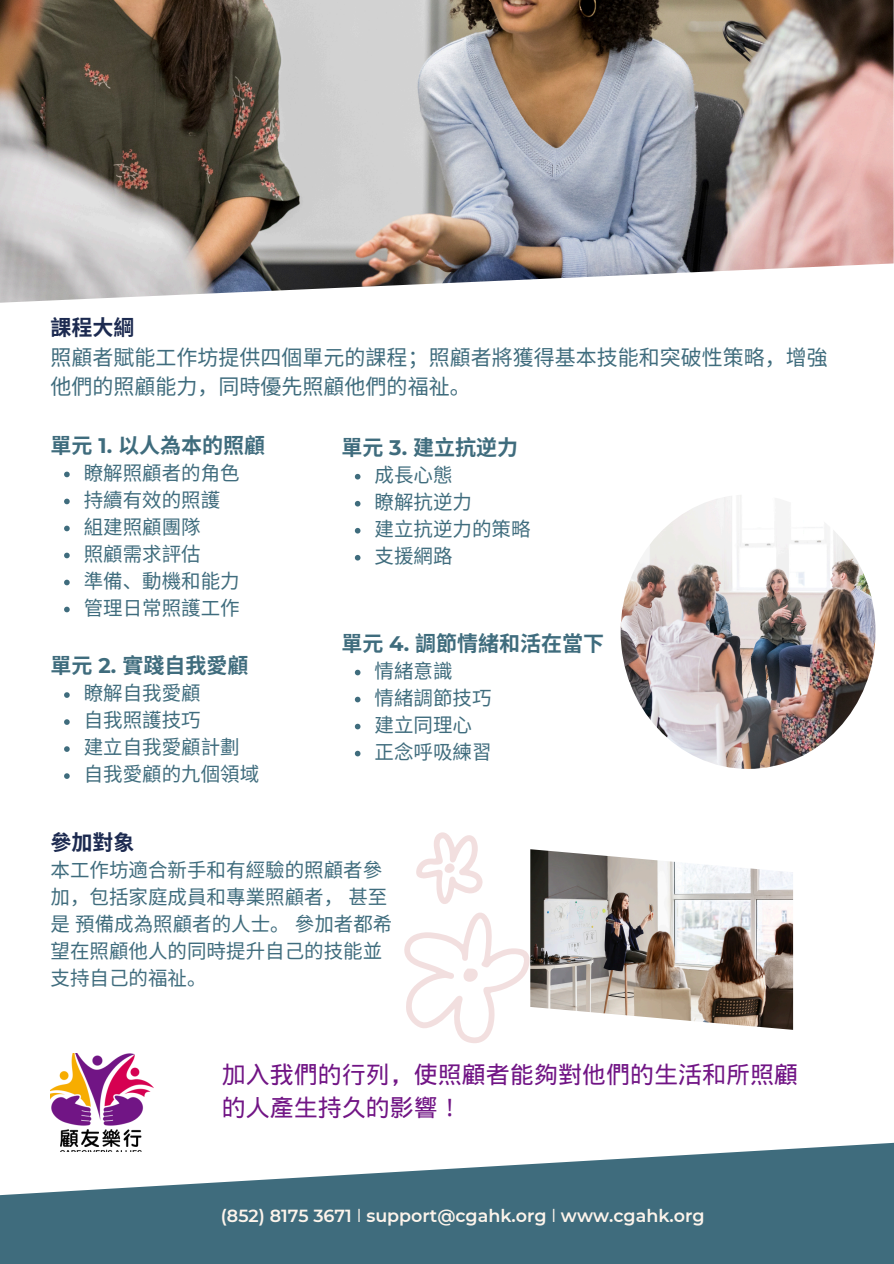
<style>
.page{position:relative;width:894px;height:1264px;background:#fff}
.page>*{position:absolute;margin:0;border:0;box-sizing:border-box;transform-origin:0 0}
.t1{font:24px/32.7px "Wen Quan Yi Micro Hei";color:#711585}
.t2{font:21px/29.2px "Noto Sans CJ Ksc";color:#3f6c7d}
.t3{font:700 21px "Noto Sans CJ Ksc";color:#3f6c7d}
.t4{font:700 21px "Noto Sans CJ Ksc";color:#1c2a50}
.t5{font:19.5px/27px "Noto Sans CJ Ksc";color:#3f6c7d}
.t6{font:600 17.55px "Montserrat";color:#fdf4eb}
.s1{font-weight:700;color:#1c2a50}
.s2{font-family:"Montserrat"}
.s3{font-weight:400}
</style>
<div class="page">
<svg style="left:0;top:1142px;width:893px;height:121px;fill:#3f6c7d"></svg>
<img style="left:0;top:0;width:893px;height:303px">
<img style="left:51px;top:1053px;width:102px;height:98px">
<svg style="left:64px;top:471px;width:6px;height:6px"></svg>
<svg style="left:64px;top:498px;width:6px;height:6px"></svg>
<svg style="left:64px;top:525px;width:6px;height:6px"></svg>
<svg style="left:64px;top:552px;width:6px;height:6px"></svg>
<svg style="left:64px;top:579px;width:6px;height:6px"></svg>
<svg style="left:64px;top:606px;width:6px;height:6px"></svg>
<svg style="left:64px;top:692px;width:6px;height:6px"></svg>
<svg style="left:64px;top:719px;width:6px;height:6px"></svg>
<svg style="left:64px;top:746px;width:6px;height:6px"></svg>
<svg style="left:64px;top:773px;width:6px;height:6px"></svg>
<img style="left:620px;top:494px;width:255px;height:275px;border-radius:50%">
<img style="left:530px;top:849px;width:262px;height:180px">
<svg style="left:404px;top:832px;width:125px;height:211px"></svg>
<svg style="left:355px;top:474px;width:5px;height:5px"></svg>
<svg style="left:355px;top:501px;width:5px;height:5px"></svg>
<svg style="left:355px;top:528px;width:5px;height:5px"></svg>
<svg style="left:355px;top:555px;width:5px;height:5px"></svg>
<svg style="left:355px;top:669px;width:5px;height:6px"></svg>
<svg style="left:355px;top:696px;width:5px;height:6px"></svg>
<svg style="left:355px;top:723px;width:5px;height:6px"></svg>
<svg style="left:355px;top:750px;width:5px;height:6px"></svg>
<h2 class="t2" style="left:51px;top:312px;width:778px"><span class="s1">課程大綱<br></span>照顧者賦能工作坊提供四個單元的課程；照顧者將獲得基本技能和突破性策略，增強他們的照顧能力，同時優先照顧他們的福祉。</h2>
<p class="t3" style="left:51px;top:428px;width:216px">單元 <span class="s2">1.</span> 以人為本的照顧</p>
<p class="t5" style="left:84px;top:458px;width:156px">瞭解照顧者的角色</p>
<p class="t5" style="left:84px;top:485px;width:138px">持續有效的照護</p>
<p class="t5" style="left:84px;top:512px;width:118px">組建照顧團隊</p>
<p class="t5" style="left:84px;top:539px;width:118px">照顧需求評估</p>
<p class="t5" style="left:84px;top:566px;width:154px">準備、動機和能力</p>
<h3 class="t5" style="left:84px;top:593px;width:157px">管理日常照護工作</h3>
<p class="t3" style="left:51px;top:648px;width:199px">單元 <span class="s2">2.</span> 實踐自我愛顧</p>
<p class="t5" style="left:84px;top:678px;width:118px">瞭解自我愛顧</p>
<p class="t5" style="left:84px;top:705px;width:118px">自我照護技巧</p>
<p class="t5" style="left:84px;top:732px;width:157px">建立自我愛顧計劃</p>
<h2 class="t5" style="left:84px;top:759px;width:177px">自我愛顧的九個領域</h2>
<h3 class="t3" style="left:341px;top:430px;width:175px">單元 <span class="s2">3.</span> 建立抗逆力</h3>
<h2 class="t5" style="left:374px;top:460px;width:79px">成長心態</h2>
<p class="t5" style="left:374px;top:487px;width:96px">瞭解抗逆力</p>
<p class="t5" style="left:374px;top:514px;width:157px">建立抗逆力的策略</p>
<p class="t5" style="left:374px;top:541px;width:79px">支援網路</p>
<p class="t3" style="left:341px;top:626px;width:264px">單元 <span class="s2">4.</span> 調節情緒和活在當下</p>
<h3 class="t5" style="left:374px;top:656px;width:79px">情緒意識</h3>
<p class="t5" style="left:374px;top:683px;width:118px">情緒調節技巧</p>
<p class="t5" style="left:374px;top:710px;width:97px">建立同理心</p>
<p class="t5" style="left:374px;top:737px;width:118px">正念呼吸練習</p>
<p class="t4" style="left:51px;top:825px;width:85px">參加對象</p>
<p class="t5" style="left:51px;top:855px;width:343px">本工作坊適合新手和有經驗的照顧者參加，包括家庭成員和專業照顧者，甚至是預備成為照顧者的人士。參加者都希望在照顧他人的同時提升自己的技能並支持自己的福祉。</p>
<p class="t1" style="left:222px;top:1058px;width:577px">加入我們的行列，使照顧者能夠對他們的生活和所照顧的人產生持久的影響！</p>
<h1 class="t6" style="left:221px;top:1204px;width:485px">(852) 8175 3671 <span class="s3">l</span> support@cgahk.org <span class="s3">l</span> www.cgahk.org</h1>
</div>
